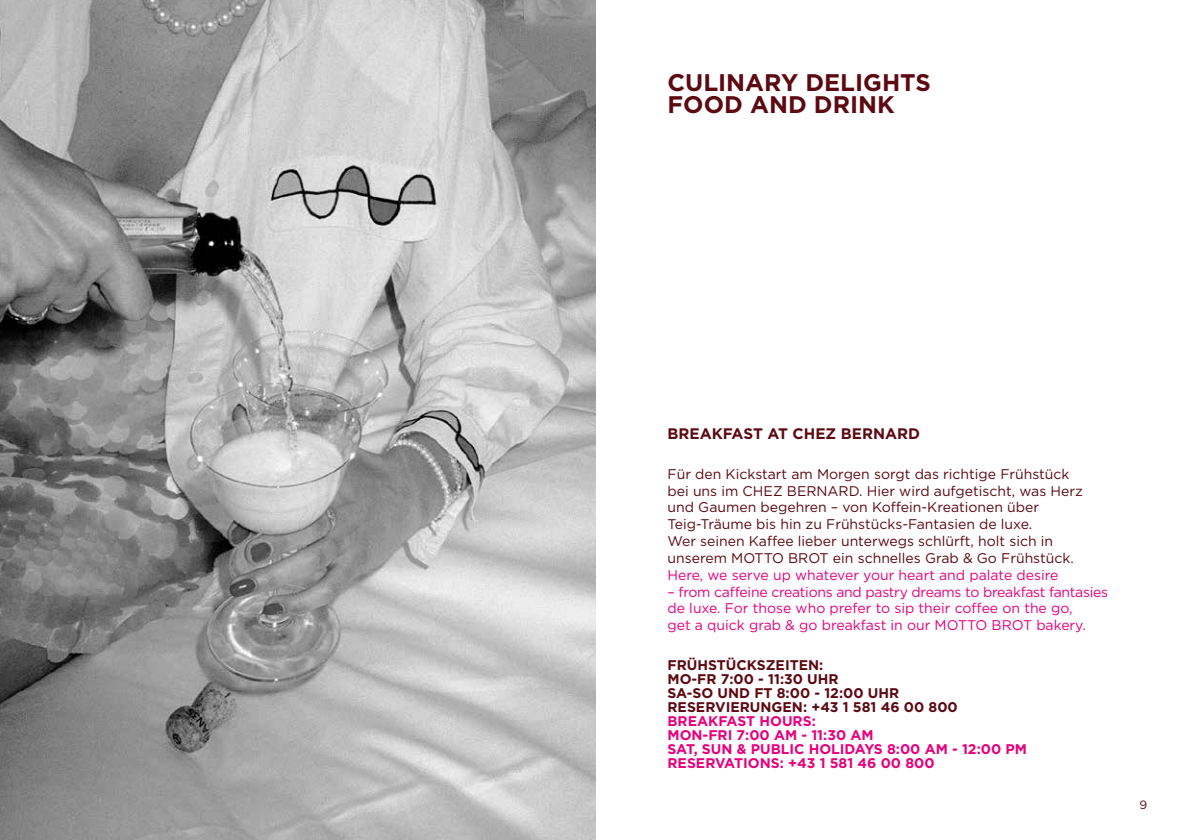
<style>
.page{position:relative;width:1191px;height:840px;background:#fff}
.page>*{position:absolute;margin:0;border:0;box-sizing:border-box;transform-origin:0 0}
.t1{font:700 24px/22px "Gotham";color:#5c0912}
.t2{font:700 15.2px "Gotham";color:#5c0912}
.t3{font:14px/16.8px "Gotham";color:#5c0912}
.t4{font:14px/16.8px "Gotham";color:#e6007d}
.t5{font:700 14px/14px "Gotham";color:#e6007d}
.t6{font:700 14px/14px "Gotham";color:#5c0912}
.t7{font:12px "Gotham";color:#5c0912}
</style>
<div class="page">
<img style="left:0;top:0;width:595px;height:839px">
<h1 class="t1" style="left:667px;top:72px;width:265px">CULINARY DELIGHTS<br>FOOD AND DRINK</h1>
<p class="t2" style="left:667px;top:423px;width:254px">BREAKFAST AT CHEZ BERNARD</p>
<p class="t3" style="left:667px;top:465px;width:417px">Für den Kickstart am Morgen sorgt das richtige Frühstück bei uns im CHEZ BERNARD. Hier wird aufgetischt, was Herz und Gaumen begehren – von Koffein-Kreationen über Teig-Träume bis hin zu Frühstücks-Fantasien de luxe.<br>Wer seinen Kaffee lieber unterwegs schlürft, holt sich in unserem MOTTO BROT ein schnelles Grab &amp; Go Frühstück.</p>
<p class="t4" style="left:667px;top:565px;width:392px">Here, we serve up whatever your heart and palate desire</p>
<p class="t4" style="left:667px;top:582px;width:442px">– from caffeine creations and pastry dreams to breakfast fantasies de luxe. For those who prefer to sip their coffee on the go,<br>get a quick grab &amp; go breakfast in our MOTTO BROT bakery.</p>
<p class="t6" style="left:667px;top:657px;width:292px">FRÜHSTÜCKSZEITEN:<br>MO-FR 7:00 - 11:30 UHR<br>SA-SO UND FT 8:00 - 12:00 UHR<br>RESERVIERUNGEN: +43 1 581 46 00 800</p>
<p class="t5" style="left:667px;top:713px;width:361px">BREAKFAST HOURS:<br>MON-FRI 7:00 AM - 11:30 AM<br>SAT, SUN &amp; PUBLIC HOLIDAYS 8:00 AM - 12:00 PM<br>RESERVATIONS: +43 1 581 46 00 800</p>
<p class="t7" style="left:1139px;top:796px;width:9px">9</p>
</div>
